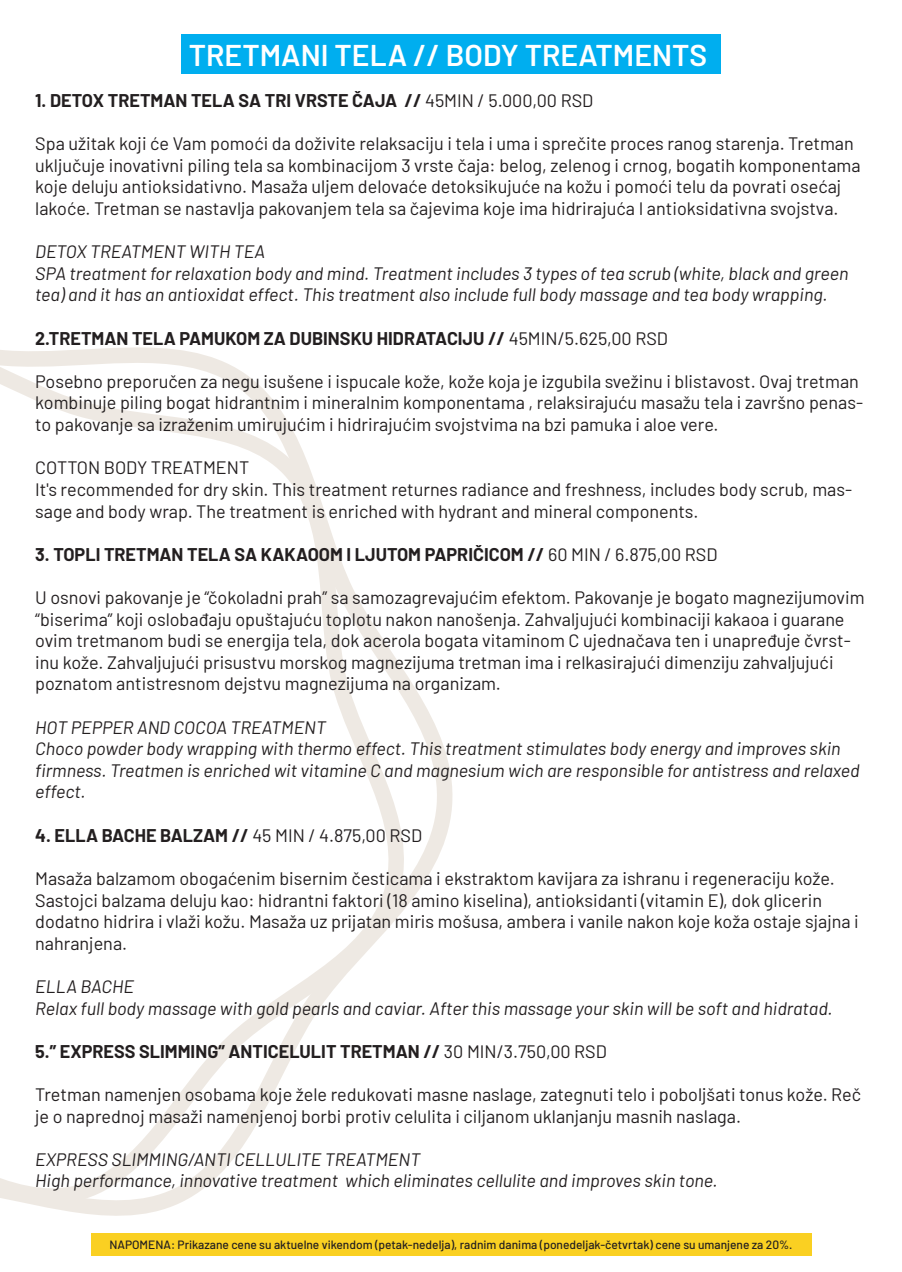
<style>
.page{position:relative;width:902px;height:1272px;background:#fff}
.page>*{position:absolute;margin:0;border:0;box-sizing:border-box;transform-origin:0 0}
.t1{font:600 30px "Barlow";color:#fff}
.t2{font:18px/21.6px "Barlow";color:#231f20}
.t3{font:italic 18px/21.6px "Barlow";color:#231f20}
.t4{font:700 18px "Barlow";color:#231f20}
.t5{font:500 12px "Barlow";color:#231f20}
.s1{font-weight:400}
</style>
<div class="page">
<svg style="left:412px;top:684px;width:40px;height:215px"></svg>
<svg style="left:0;top:347px;width:412px;height:868px"></svg>
<div style="left:181px;top:34px;width:539px;height:39px;background:#00aeef"></div>
<div style="left:91px;top:1232px;width:720px;height:23px;background:#fad022"></div>
<h1 class="t1" style="left:189px;top:33px;width:520px">TRETMANI TELA // BODY TREATMENTS</h1>
<p class="t4" style="left:35px;top:87px;width:559px">1. DETOX TRETMAN TELA SA TRI VRSTE ČAJA // <span class="s1">45MIN / 5.000,00 RSD</span></p>
<p class="t2" style="left:35px;top:131px;width:826px">Spa užitak koji će Vam pomoći da doživite relaksaciju i tela i uma i sprečite proces ranog starenja. Tretman uključuje inovativni piling tela sa kombinacijom 3 vrste čaja: belog, zelenog i crnog, bogatih komponentama koje deluju antioksidativno. Masaža uljem delovaće detoksikujuće na kožu i pomoći telu da povrati osećaj lakoće. Tretman se nastavlja pakovanjem tela sa čajevima koje ima hidrirajuća I antioksidativna svojstva.</p>
<p class="t3" style="left:35px;top:239px;width:814px">DETOX TREATMENT WITH TEA<br>SPA treatment for relaxation body and mind. Treatment includes 3 types of tea scrub (white, black and green tea) and it has an antioxidat effect. This treatment also include full body massage and tea body wrapping.</p>
<p class="t4" style="left:35px;top:325px;width:634px">2.TRETMAN TELA PAMUKOM ZA DUBINSKU HIDRATACIJU // <span class="s1">45MIN/5.625,00 RSD</span></p>
<p class="t2" style="left:35px;top:369px;width:829px">Posebno preporučen za negu isušene i ispucale kože, kože koja je izgubila svežinu i blistavost. Ovaj tretman kombinuje piling bogat hidrantnim i mineralnim komponentama , relaksirajuću masažu tela i završno penas&shy;to pakovanje sa izraženim umirujućim i hidrirajućim svojstvima na bzi pamuka i aloe vere.</p>
<p class="t2" style="left:35px;top:455px;width:818px">COTTON BODY TREATMENT<br>It's recommended for dry skin. This treatment returnes radiance and freshness, includes body scrub, mas&shy;sage and body wrap. The treatment is enriched with hydrant and mineral components.</p>
<p class="t4" style="left:35px;top:541px;width:683px">3. TOPLI TRETMAN TELA SA KAKAOOM I LJUTOM PAPRIČICOM // <span class="s1">60 MIN / 6.875,00 RSD</span></p>
<p class="t2" style="left:35px;top:585px;width:830px">U osnovi pakovanje je “čokoladni prah” sa samozagrevajućim efektom. Pakovanje je bogato magnezijumovim “biserima” koji oslobađaju opuštajuću toplotu nakon nanošenja. Zahvaljujući kombinaciji kakaoa i guarane ovim tretmanom budi se energija tela, dok acerola bogata vitaminom C ujednačava ten i unapređuje čvrst&shy;inu kože. Zahvaljujući prisustvu morskog magnezijuma tretman ima i relkasirajući dimenziju zahvaljujući poznatom antistresnom dejstvu magnezijuma na organizam.</p>
<p class="t3" style="left:35px;top:715px;width:826px">HOT PEPPER AND COCOA TREATMENT<br>Choco powder body wrapping with thermo effect. This treatment stimulates body energy and improves skin firmness. Treatmen is enriched wit vitamine C and magnesium wich are responsible for antistress and relaxed effect.</p>
<p class="t4" style="left:35px;top:821px;width:388px">4. ELLA BACHE BALZAM // <span class="s1">45 MIN / 4.875,00 RSD</span></p>
<p class="t2" style="left:35px;top:866px;width:825px">Masaža balzamom obogaćenim bisernim česticama i ekstraktom kavijara za ishranu i regeneraciju kože.<br>Sastojci balzama deluju kao: hidrantni faktori (18 amino kiselina), antioksidanti (vitamin E), dok glicerin dodatno hidrira i vlaži kožu. Masaža uz prijatan miris mošusa, ambera i vanile nakon koje koža ostaje sjajna i nahranjena.</p>
<p class="t3" style="left:35px;top:974px;width:798px">ELLA BACHE<br>Relax full body massage with gold pearls and caviar. After this massage your skin will be soft and hidratad.</p>
<p class="t4" style="left:35px;top:1037px;width:573px">5.” EXPRESS SLIMMING” ANTICELULIT TRETMAN // <span class="s1">30 MIN/3.750,00 RSD</span></p>
<p class="t2" style="left:35px;top:1082px;width:827px">Tretman namenjen osobama koje žele redukovati masne naslage, zategnuti telo i poboljšati tonus kože. Reč je o naprednoj masaži namenjenoj borbi protiv celulita i ciljanom uklanjanju masnih naslaga.</p>
<p class="t3" style="left:35px;top:1147px;width:683px">EXPRESS SLIMMING/ANTI CELLULITE TREATMENT<br>High performance, innovative treatment which eliminates cellulite and improves skin tone.</p>
<p class="t5" style="left:109px;top:1236px;width:684px">NAPOMENA: Prikazane cene su aktuelne vikendom (petak-nedelja), radnim danima (ponedeljak-četvrtak) cene su umanjene za 20%.</p>
</div>
